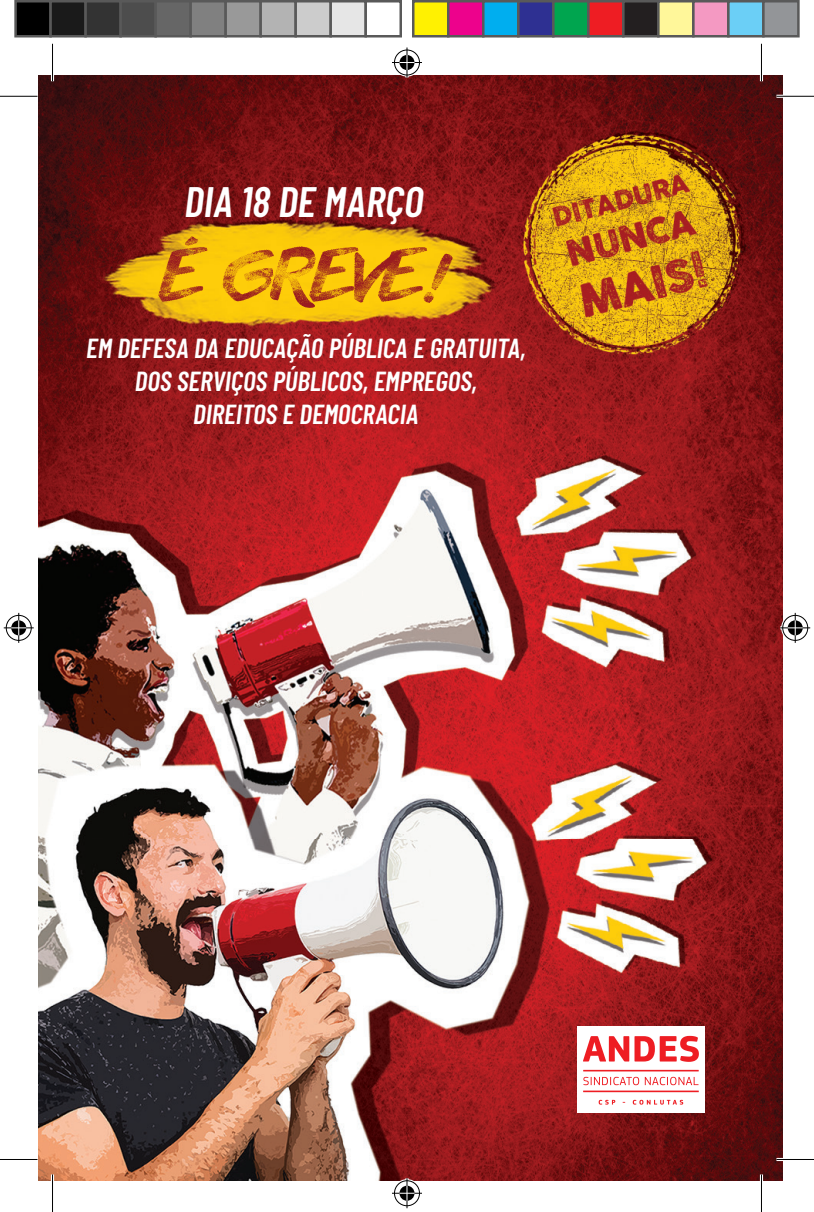
<style>
.page{position:relative;width:814px;height:1212px;background:#fff}
.page>*{position:absolute;margin:0;border:0;box-sizing:border-box;transform-origin:0 0}
.t1{font:67.5px "Another Wet Shabby";color:#991b20}
.t2{font:italic 600 42.5px "Barlow Condensed";color:#fff}
.t3{font:italic 600 27.5px/33px "Barlow Condensed";color:#fff;text-align:center}
</style>
<div class="page">
<img style="left:38px;top:75px;width:744px;height:1105px">
<div style="left:577px;top:1026px;width:127px;height:87px;background:#fff"></div>
<svg style="left:583px;top:1036px;width:116px;height:26px"></svg>
<svg style="left:583px;top:1077px;width:115px;height:15px"></svg>
<svg style="left:583px;top:1070px;width:115px;height:1px"></svg>
<svg style="left:598px;top:1100px;width:17px;height:4px"></svg>
<svg style="left:633px;top:1100px;width:50px;height:4px"></svg>
<hr style="left:776px;top:95px;width:38px;height:3px;background:#fff">
<hr style="left:776px;top:1158px;width:38px;height:3px;background:#fff">
<hr style="left:51px;top:44px;width:3px;height:37px;background:#fff">
<hr style="left:51px;top:1174px;width:3px;height:38px;background:#fff">
<hr style="left:760px;top:44px;width:3px;height:37px;background:#fff">
<hr style="left:760px;top:1174px;width:3px;height:38px;background:#fff">
<hr style="left:0;top:96px;width:38px;height:1px;background:#000">
<hr style="left:776px;top:96px;width:38px;height:1px;background:#000">
<hr style="left:0;top:1159px;width:38px;height:1px;background:#000">
<hr style="left:776px;top:1159px;width:38px;height:1px;background:#000">
<hr style="left:52px;top:44px;width:1px;height:37px;background:#000">
<hr style="left:52px;top:1174px;width:1px;height:38px;background:#000">
<hr style="left:761px;top:44px;width:1px;height:37px;background:#000">
<hr style="left:761px;top:1174px;width:1px;height:38px;background:#000">
<div style="left:393px;top:48px;width:28px;height:29px;border:3px solid #fff;border-radius:50%"></div>
<hr style="left:392px;top:61px;width:30px;height:3px;background:#fff">
<hr style="left:405px;top:48px;width:3px;height:30px;background:#fff">
<div style="left:398px;top:53px;width:18px;height:19px;border:3px solid #fff;border-radius:50%"></div>
<div style="left:394px;top:50px;width:26px;height:25px;border:1px solid #000;border-radius:50%"></div>
<hr style="left:392px;top:62px;width:30px;height:1px;background:#000">
<hr style="left:406px;top:48px;width:1px;height:30px;background:#000">
<svg style="left:399px;top:55px;width:15px;height:15px"></svg>
<div style="left:393px;top:1179px;width:28px;height:28px;border:3px solid #fff;border-radius:50%"></div>
<svg style="left:392px;top:1191px;width:30px;height:4px"></svg>
<hr style="left:405px;top:1178px;width:3px;height:30px;background:#fff">
<div style="left:398px;top:1184px;width:18px;height:18px;border:3px solid #fff;border-radius:50%"></div>
<div style="left:394px;top:1180px;width:26px;height:26px;border:1px solid #000;border-radius:50%"></div>
<hr style="left:392px;top:1193px;width:30px;height:1px;background:#000">
<hr style="left:406px;top:1178px;width:1px;height:30px;background:#000">
<svg style="left:399px;top:1185px;width:15px;height:15px"></svg>
<div style="left:5px;top:614px;width:28px;height:28px;border:3px solid #fff;border-radius:50%"></div>
<hr style="left:4px;top:626px;width:30px;height:3px;background:#fff">
<hr style="left:17px;top:613px;width:3px;height:30px;background:#fff">
<div style="left:10px;top:619px;width:18px;height:18px;border:3px solid #fff;border-radius:50%"></div>
<div style="left:6px;top:615px;width:26px;height:26px;border:1px solid #000;border-radius:50%"></div>
<hr style="left:4px;top:627px;width:30px;height:1px;background:#000">
<hr style="left:18px;top:613px;width:1px;height:30px;background:#000">
<svg style="left:11px;top:620px;width:15px;height:15px"></svg>
<div style="left:781px;top:614px;width:28px;height:28px;border:3px solid #fff;border-radius:50%"></div>
<hr style="left:780px;top:626px;width:30px;height:3px;background:#fff">
<hr style="left:793px;top:613px;width:3px;height:30px;background:#fff">
<div style="left:786px;top:619px;width:18px;height:18px;border:3px solid #fff;border-radius:50%"></div>
<div style="left:782px;top:615px;width:26px;height:26px;border:1px solid #000;border-radius:50%"></div>
<hr style="left:780px;top:627px;width:30px;height:1px;background:#000">
<hr style="left:794px;top:613px;width:1px;height:30px;background:#000">
<svg style="left:787px;top:620px;width:15px;height:15px"></svg>
<div style="left:16px;top:1px;width:35px;height:35px;background:#000"></div>
<div style="left:14px;top:0;width:38px;height:38px;border:2px solid #595959"></div>
<div style="left:51px;top:1px;width:35px;height:35px;background:#1a1a1a"></div>
<div style="left:49px;top:0;width:38px;height:38px;border:2px solid #595959"></div>
<div style="left:86px;top:1px;width:35px;height:35px;background:#333"></div>
<div style="left:84px;top:0;width:38px;height:38px;border:2px solid #595959"></div>
<div style="left:121px;top:1px;width:35px;height:35px;background:#4d4d4d"></div>
<div style="left:119px;top:0;width:38px;height:38px;border:2px solid #595959"></div>
<div style="left:156px;top:1px;width:35px;height:35px;background:#666"></div>
<div style="left:154px;top:0;width:38px;height:38px;border:2px solid #595959"></div>
<div style="left:191px;top:1px;width:35px;height:35px;background:#808080"></div>
<div style="left:189px;top:0;width:38px;height:38px;border:2px solid #595959"></div>
<div style="left:226px;top:1px;width:35px;height:35px;background:#999"></div>
<div style="left:224px;top:0;width:38px;height:38px;border:2px solid #595959"></div>
<div style="left:261px;top:1px;width:35px;height:35px;background:#b3b3b3"></div>
<div style="left:259px;top:0;width:38px;height:38px;border:2px solid #595959"></div>
<div style="left:296px;top:1px;width:35px;height:35px;background:#ccc"></div>
<div style="left:294px;top:0;width:38px;height:38px;border:2px solid #595959"></div>
<div style="left:331px;top:1px;width:35px;height:35px;background:#e6e6e6"></div>
<div style="left:329px;top:0;width:38px;height:38px;border:2px solid #595959"></div>
<div style="left:364px;top:0;width:38px;height:38px;border:2px solid #595959"></div>
<div style="left:413px;top:1px;width:35px;height:35px;background:#fff101"></div>
<div style="left:412px;top:0;width:37px;height:38px;border:2px solid #595959"></div>
<div style="left:448px;top:1px;width:35px;height:35px;background:#ed028c"></div>
<div style="left:447px;top:0;width:37px;height:38px;border:2px solid #595959"></div>
<div style="left:483px;top:1px;width:35px;height:35px;background:#00aeef"></div>
<div style="left:482px;top:0;width:37px;height:38px;border:2px solid #595959"></div>
<div style="left:518px;top:1px;width:35px;height:35px;background:#2e3092"></div>
<div style="left:517px;top:0;width:37px;height:38px;border:2px solid #595959"></div>
<div style="left:553px;top:1px;width:35px;height:35px;background:#00a54f"></div>
<div style="left:552px;top:0;width:37px;height:38px;border:2px solid #595959"></div>
<div style="left:588px;top:1px;width:35px;height:35px;background:#ee1d23"></div>
<div style="left:587px;top:0;width:37px;height:38px;border:2px solid #595959"></div>
<div style="left:623px;top:1px;width:35px;height:35px;background:#231f20"></div>
<div style="left:622px;top:0;width:37px;height:38px;border:2px solid #595959"></div>
<div style="left:658px;top:1px;width:35px;height:35px;background:#fff79a"></div>
<div style="left:657px;top:0;width:37px;height:38px;border:2px solid #595959"></div>
<div style="left:693px;top:1px;width:35px;height:35px;background:#f499c2"></div>
<div style="left:692px;top:0;width:37px;height:38px;border:2px solid #595959"></div>
<div style="left:728px;top:1px;width:35px;height:35px;background:#6bcff6"></div>
<div style="left:727px;top:0;width:37px;height:38px;border:2px solid #595959"></div>
<div style="left:763px;top:1px;width:35px;height:35px;background:#939598"></div>
<div style="left:762px;top:0;width:37px;height:38px;border:2px solid #595959"></div>
<h2 class="t2" style="left:184px;top:175px;width:240px">DIA 18 DE MARÇO</h2>
<h1 class="t1" style="left:162px;top:237px;width:290px">É GREVE!</h1>
<p class="t3" style="left:86px;top:330px;width:441px">EM DEFESA DA EDUCAÇÃO PÚBLICA E GRATUITA,<br>DOS SERVIÇOS PÚBLICOS, EMPREGOS,<br>DIREITOS E DEMOCRACIA</p>
</div>
